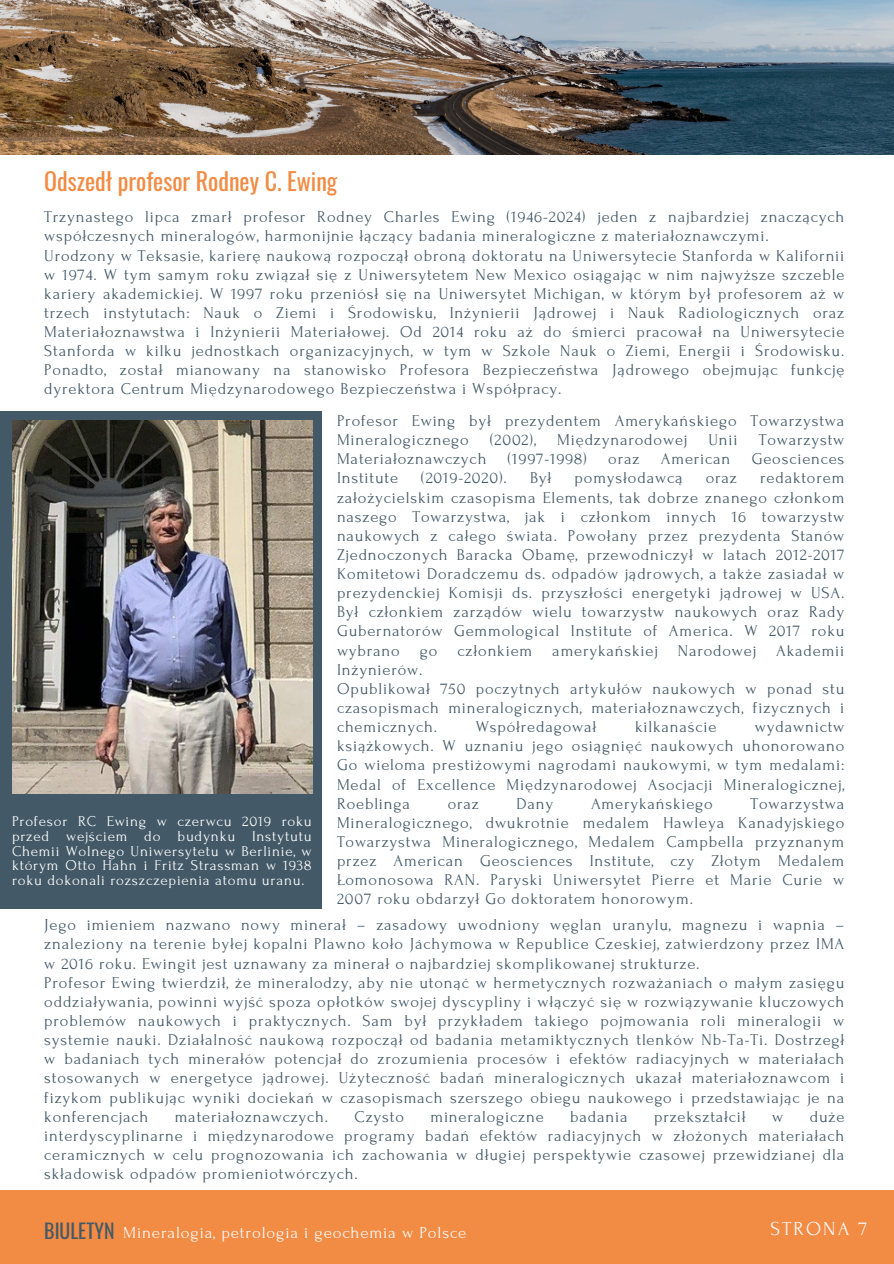
<style>
.page{position:relative;width:894px;height:1264px;background:#fff}
.page>*{position:absolute;margin:0;border:0;box-sizing:border-box;transform-origin:0 0}
.t1{font:24px "Oswald";color:#f28b43}
.t2{font:19.8px "Oswald";color:#435967}
.t3{font:19.8px "Forum";letter-spacing:.1em;color:#fafafa}
.t4{font:16.8px "Forum";letter-spacing:.05em;color:#fafafa}
.t5{font:16.5px/19.2px "Forum";letter-spacing:.05em;color:#435967}
.t6{font:15px/14.7px "Forum";letter-spacing:.05em;color:#fefefe;text-align:justify}
</style>
<div class="page">
<div style="left:0;top:1190px;width:893px;height:73px;background:#f28b43"></div>
<div style="left:0;top:411px;width:322px;height:497px;background:#435967"></div>
<img style="left:0;top:0;width:893px;height:154px">
<img style="left:12px;top:420px;width:300px;height:373px">
<h2 class="t1" style="left:44px;top:162px;width:294px">Odszedł profesor Rodney C. Ewing</h2>
<h3 class="t5" style="left:44px;top:208px;width:801px">Trzynastego lipca zmarł profesor Rodney Charles Ewing (1946-2024) jeden z najbardziej znaczących współczesnych mineralogów, harmonijnie łączący badania mineralogiczne z materiałoznawczymi.<br>Urodzony w Teksasie, karierę naukową rozpoczął obroną doktoratu na Uniwersytecie Stanforda w Kalifornii w 1974. W tym samym roku związał się z Uniwersytetem New Mexico osiągając w nim najwyższe szczeble kariery akademickiej. W 1997 roku przeniósł się na Uniwersytet Michigan, w którym był profesorem aż w trzech instytutach: Nauk o Ziemi i Środowisku, Inżynierii Jądrowej i Nauk Radiologicznych oraz Materiałoznawstwa i Inżynierii Materiałowej. Od 2014 roku aż do śmierci pracował na Uniwersytecie Stanforda w kilku jednostkach organizacyjnych, w tym w Szkole Nauk o Ziemi, Energii i Środowisku.<br>Ponadto, został mianowany na stanowisko Profesora Bezpieczeństwa Jądrowego obejmując funkcję dyrektora Centrum Międzynarodowego Bezpieczeństwa i Współpracy.</h3>
<h2 class="t5" style="left:337px;top:411px;width:508px">Profesor Ewing był prezydentem Amerykańskiego Towarzystwa<br>Mineralogicznego</h2>
<h2 class="t5" style="left:490px;top:430px;width:47px">(2002),</h2>
<h2 class="t5" style="left:557px;top:430px;width:131px">Międzynarodowej</h2>
<h2 class="t5" style="left:708px;top:430px;width:31px">Unii</h2>
<h2 class="t5" style="left:758px;top:430px;width:87px">Towarzystw</h2>
<h2 class="t5" style="left:337px;top:449px;width:151px">Materiałoznawczych</h2>
<h2 class="t5" style="left:507px;top:449px;width:81px">(1997-1998)</h2>
<h2 class="t5" style="left:608px;top:449px;width:33px">oraz</h2>
<h2 class="t5" style="left:660px;top:449px;width:71px">American</h2>
<h2 class="t5" style="left:751px;top:449px;width:94px">Geosciences</h2>
<h2 class="t5" style="left:337px;top:469px;width:63px">Institute</h2>
<h2 class="t5" style="left:421px;top:469px;width:87px">(2019-2020).</h2>
<h2 class="t5" style="left:530px;top:469px;width:23px">Był</h2>
<h2 class="t5" style="left:574px;top:469px;width:109px">pomysłodawcą</h2>
<h2 class="t5" style="left:705px;top:469px;width:33px">oraz</h2>
<h2 class="t5" style="left:337px;top:469px;width:508px;text-indent:423px">redaktorem założycielskim czasopisma Elements, tak dobrze znanego członkom naszego Towarzystwa, jak i członkom innych 16 towarzystw naukowych z całego świata. Powołany przez prezydenta Stanów Zjednoczonych Baracka Obamę, przewodniczył w latach 2012-2017<br>Komitetowi Doradczemu ds. odpadów jądrowych, a także zasiadał w prezydenckiej Komisji ds. przyszłości energetyki jądrowej w USA.<br>Był członkiem zarządów wielu towarzystw naukowych oraz Rady Gubernatorów Gemmological Institute of America. W 2017 roku wybrano go członkiem amerykańskiej Narodowej Akademii Inżynierów.<br>Opublikował 750 poczytnych artykułów naukowych w ponad stu czasopismach mineralogicznych, materiałoznawczych, fizycznych i chemicznych.</h2>
<h2 class="t5" style="left:337px;top:717px;width:508px;text-align:justify;text-indent:418px">wydawnictw książkowych. W uznaniu jego osiągnięć naukowych uhonorowano Go wieloma prestiżowymi nagrodami naukowymi, w tym medalami:<br>Medal of Excellence Międzynarodowej Asocjacji Mineralogicznej, Roeblinga</h2>
<h2 class="t5" style="left:475px;top:717px;width:122px">Współredagował</h2>
<h2 class="t5" style="left:634px;top:717px;width:83px">kilkanaście</h2>
<h2 class="t5" style="left:447px;top:794px;width:33px">oraz</h2>
<h2 class="t5" style="left:516px;top:794px;width:38px">Dany</h2>
<h2 class="t5" style="left:591px;top:794px;width:123px">Amerykańskiego</h2>
<h2 class="t5" style="left:337px;top:794px;width:508px;text-align:justify;text-indent:413px">Towarzystwa Mineralogicznego, dwukrotnie medalem Hawleya Kanadyjskiego Towarzystwa Mineralogicznego, Medalem Campbella przyznanym przez American Geosciences Institute, czy Złotym Medalem Łomonosowa RAN. Paryski Uniwersytet Pierre et Marie Curie w 2007 roku obdarzył Go doktoratem honorowym.</h2>
<h3 class="t5" style="left:44px;top:915px;width:801px">Jego imieniem nazwano nowy minerał – zasadowy uwodniony węglan uranylu, magnezu i wapnia – znaleziony na terenie byłej kopalni Plawno koło Jáchymowa w Republice Czeskiej, zatwierdzony przez IMA w 2016 roku. Ewingit jest uznawany za minerał o najbardziej skomplikowanej strukturze.<br>Profesor Ewing twierdził, że mineralodzy, aby nie utonąć w hermetycznych rozważaniach o małym zasięgu oddziaływania, powinni wyjść spoza opłotków swojej dyscypliny i włączyć się w rozwiązywanie kluczowych problemów naukowych i praktycznych. Sam był przykładem takiego pojmowania roli mineralogii w systemie nauki. Działalność naukową rozpoczął od badania metamiktycznych tlenków Nb-Ta-Ti. Dostrzegł w badaniach tych minerałów potencjał do zrozumienia procesów i efektów radiacyjnych w materiałach stosowanych w energetyce jądrowej. Użyteczność badań mineralogicznych ukazał materiałoznawcom i fizykom publikując wyniki dociekań w czasopismach szerszego obiegu naukowego i przedstawiając je na konferencjach</h3>
<h3 class="t6" style="left:12px;top:814px;width:301px">Profesor RC Ewing w czerwcu 2019 roku przed wejściem do budynku Instytutu Chemii Wolnego Uniwersytetu w Berlinie, w którym Otto Hahn i Fritz Strassman w 1938 roku dokonali rozszczepienia atomu uranu.</h3>
<h3 class="t5" style="left:175px;top:1106px;width:155px">materiałoznawczych.</h3>
<h3 class="t5" style="left:354px;top:1106px;width:51px">Czysto</h3>
<h3 class="t5" style="left:430px;top:1106px;width:115px">mineralogiczne</h3>
<h3 class="t5" style="left:570px;top:1106px;width:59px">badania</h3>
<h3 class="t5" style="left:653px;top:1106px;width:93px">przekształcił</h3>
<h3 class="t5" style="left:772px;top:1106px;width:13px">w</h3>
<h3 class="t5" style="left:44px;top:1106px;width:801px;text-align:justify;text-indent:765px">duże interdyscyplinarne i międzynarodowe programy badań efektów radiacyjnych w złożonych materiałach ceramicznych w celu prognozowania ich zachowania w długiej perspektywie czasowej przewidzianej dla składowisk odpadów promieniotwórczych.</h3>
<p class="t2" style="left:44px;top:1214px;width:72px">BIULETYN</p>
<h3 class="t4" style="left:123px;top:1223px;width:345px">Mineralogia, petrologia i geochemia w Polsce</h3>
<p class="t3" style="left:770px;top:1218px;width:98px">STRONA 7</p>
</div>
